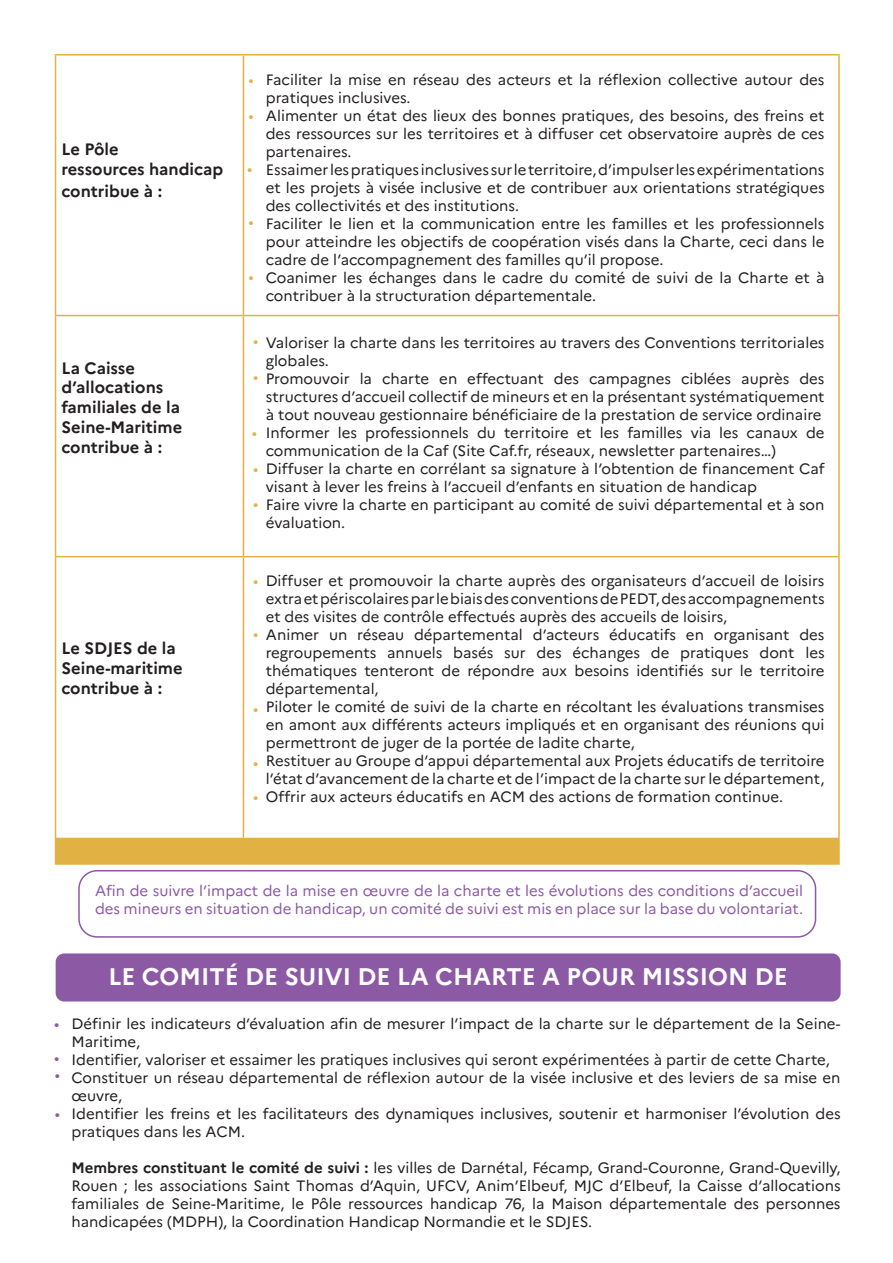
<style>
.page{position:relative;width:893px;height:1263px;background:#fff}
.page>*{position:absolute;margin:0;border:0;box-sizing:border-box;transform-origin:0 0}
.t1{font:700 24px "Marianne";color:#fff}
.t2{font:700 16.5px/19.8px "Marianne";color:#231f20}
.t3{font:15px/18px "Marianne";color:#231f20}
.t4{font:15px/18px "Marianne";color:#8c59a5}
.t5{font:15px "Marianne";color:#e1b143}
.s1{font-weight:700}
</style>
<div class="page">
<div style="left:78px;top:870px;width:738px;height:68px;border:2px solid #8c59a5;border-radius:18px"></div>
<div style="left:56px;top:953px;width:785px;height:48px;background:#8c59a5;border-radius:9px"></div>
<div style="left:56px;top:838px;width:783px;height:26px;background:#e1b143"></div>
<hr style="left:55px;top:54px;width:188px;height:2px;background:#e1b143">
<hr style="left:55px;top:55px;width:1px;height:260px;background:#e1b143">
<hr style="left:243px;top:54px;width:597px;height:2px;background:#e1b143">
<hr style="left:243px;top:55px;width:1px;height:260px;background:#e1b143">
<hr style="left:838px;top:55px;width:2px;height:260px;background:#e1b143">
<hr style="left:55px;top:315px;width:188px;height:1px;background:#e1b143">
<hr style="left:55px;top:316px;width:1px;height:240px;background:#e1b143">
<hr style="left:243px;top:315px;width:597px;height:1px;background:#e1b143">
<hr style="left:243px;top:316px;width:1px;height:240px;background:#e1b143">
<hr style="left:838px;top:316px;width:2px;height:240px;background:#e1b143">
<hr style="left:55px;top:556px;width:188px;height:1px;background:#e1b143">
<hr style="left:55px;top:557px;width:1px;height:281px;background:#e1b143">
<hr style="left:243px;top:556px;width:597px;height:1px;background:#e1b143">
<hr style="left:243px;top:557px;width:1px;height:281px;background:#e1b143">
<hr style="left:838px;top:557px;width:2px;height:281px;background:#e1b143">
<hr style="left:55px;top:838px;width:188px;height:1px;background:#e1b143">
<svg style="left:55px;top:839px;width:1px;height:24px"></svg>
<hr style="left:243px;top:838px;width:597px;height:1px;background:#e1b143">
<hr style="left:838px;top:839px;width:2px;height:24px;background:#e1b143">
<hr style="left:55px;top:863px;width:188px;height:2px;background:#e1b143">
<hr style="left:243px;top:863px;width:597px;height:2px;background:#e1b143">
<p class="t2" style="left:62px;top:139px;width:59px">Le Pôle</p>
<p class="t2" style="left:62px;top:158px;width:163px;line-height:21.6px">ressources handicap contribue à :</p>
<p class="t2" style="left:62px;top:358px;width:75px">La Caisse</p>
<p class="t2" style="left:62px;top:377px;width:103px">d’allocations</p>
<p class="t2" style="left:62px;top:397px;width:120px">familiales de la</p>
<p class="t2" style="left:62px;top:417px;width:122px">Seine-Maritime contribue à :</p>
<p class="t2" style="left:62px;top:638px;width:116px">Le SDJES de la</p>
<p class="t2" style="left:62px;top:658px;width:123px">Seine-maritime contribue à :</p>
<p class="t5" style="left:249px;top:70px;width:7px">•</p>
<p class="t5" style="left:249px;top:107px;width:7px">•</p>
<p class="t5" style="left:247px;top:160px;width:7px">•</p>
<p class="t5" style="left:249px;top:213px;width:7px">•</p>
<p class="t5" style="left:249px;top:267px;width:7px">•</p>
<p class="t3" style="left:266px;top:70px;width:560px">Faciliter la mise en réseau des acteurs et la réflexion collective autour des pratiques inclusives.</p>
<p class="t3" style="left:266px;top:106px;width:560px;text-align:justify">Alimenter un état des lieux des bonnes pratiques, des besoins, des freins et des ressources sur les territoires et à diffuser cet observatoire auprès de ces partenaires.</p>
<p class="t3" style="left:266px;top:160px;width:560px;text-align:justify">Essaimer les pratiques inclusives sur le territoire, d’impulser les expérimentations et les projets à visée inclusive et de contribuer aux orientations stratégiques des collectivités et des institutions.</p>
<p class="t3" style="left:266px;top:214px;width:560px;text-align:justify">Faciliter le lien et la communication entre les familles et les professionnels pour atteindre les objectifs de coopération visés dans la Charte, ceci dans le cadre de l’accompagnement des familles qu’il propose.</p>
<p class="t3" style="left:266px;top:268px;width:560px">Coanimer les échanges dans le cadre du comité de suivi de la Charte et à contribuer à la structuration départementale.</p>
<p class="t5" style="left:253px;top:331px;width:7px">•</p>
<p class="t5" style="left:253px;top:368px;width:7px">•</p>
<p class="t5" style="left:252px;top:424px;width:7px">•</p>
<p class="t5" style="left:253px;top:459px;width:7px">•</p>
<p class="t5" style="left:253px;top:494px;width:7px">•</p>
<p class="t3" style="left:266px;top:333px;width:560px">Valoriser la charte dans les territoires au travers des Conventions territoriales globales.</p>
<p class="t3" style="left:266px;top:369px;width:560px;text-align:justify">Promouvoir la charte en effectuant des campagnes ciblées auprès des structures d’accueil collectif de mineurs et en la présentant systématiquement à tout nouveau gestionnaire bénéficiaire de la prestation de service ordinaire</p>
<p class="t3" style="left:266px;top:423px;width:560px">Informer les professionnels du territoire et les familles via les canaux de communication de la Caf (Site Caf.fr, réseaux, newsletter partenaires…)</p>
<p class="t3" style="left:266px;top:459px;width:560px">Diffuser la charte en corrélant sa signature à l’obtention de financement Caf visant à lever les freins à l’accueil d’enfants en situation de handicap</p>
<p class="t3" style="left:266px;top:495px;width:560px">Faire vivre la charte en participant au comité de suivi départemental et à son évaluation.</p>
<p class="t5" style="left:253px;top:572px;width:7px">•</p>
<p class="t5" style="left:253px;top:625px;width:7px">•</p>
<p class="t5" style="left:253px;top:699px;width:7px">•</p>
<p class="t5" style="left:253px;top:753px;width:7px">•</p>
<p class="t5" style="left:253px;top:787px;width:7px">•</p>
<p class="t3" style="left:266px;top:572px;width:560px;text-align:justify">Diffuser et promouvoir la charte auprès des organisateurs d’accueil de loisirs extra et périscolaires par le biais des conventions de PEDT, des accompagnements et des visites de contrôle effectués auprès des accueils de loisirs,</p>
<p class="t3" style="left:266px;top:626px;width:560px;text-align:justify">Animer un réseau départemental d’acteurs éducatifs en organisant des regroupements annuels basés sur des échanges de pratiques dont les thématiques tenteront de répondre aux besoins identifiés sur le territoire départemental,</p>
<p class="t3" style="left:266px;top:698px;width:560px;text-align:justify">Piloter le comité de suivi de la charte en récoltant les évaluations transmises en amont aux différents acteurs impliqués et en organisant des réunions qui permettront de juger de la portée de ladite charte,</p>
<p class="t3" style="left:266px;top:752px;width:560px">Restituer au Groupe d’appui départemental aux Projets éducatifs de territoire l’état d’avancement de la charte et de l’impact de la charte sur le département,</p>
<p class="t3" style="left:266px;top:788px;width:519px">Offrir aux acteurs éducatifs en ACM des actions de formation continue.</p>
<p class="t4" style="left:95px;top:881px;width:709px">Afin de suivre l’impact de la mise en œuvre de la charte et les évolutions des conditions d’accueil des mineurs en situation de handicap, un comité de suivi est mis en place sur la base du volontariat.</p>
<p class="t4" style="left:54px;top:1014px;width:7px">•</p>
<p class="t4" style="left:54px;top:1049px;width:7px">•</p>
<p class="t4" style="left:55px;top:1066px;width:7px">•</p>
<p class="t4" style="left:55px;top:1104px;width:7px">•</p>
<p class="t1" style="left:108px;top:962px;width:681px">LE COMITÉ DE SUIVI DE LA CHARTE A POUR MISSION DE</p>
<p class="t3" style="left:71px;top:1014px;width:771px">Définir les indicateurs d’évaluation afin de mesurer l’impact de la charte sur le département de la Seine-<br>Maritime,</p>
<p class="t3" style="left:71px;top:1050px;width:760px">Identifier, valoriser et essaimer les pratiques inclusives qui seront expérimentées à partir de cette Charte,</p>
<p class="t3" style="left:71px;top:1068px;width:771px">Constituer un réseau départemental de réflexion autour de la visée inclusive et des leviers de sa mise en œuvre,</p>
<p class="t3" style="left:71px;top:1104px;width:771px">Identifier les freins et les facilitateurs des dynamiques inclusives, soutenir et harmoniser l’évolution des pratiques dans les ACM.</p>
<p class="t3" style="left:71px;top:1158px;width:771px;text-align:justify"><span class="s1">Membres constituant le comité de suivi :</span> les villes de Darnétal, Fécamp, Grand-Couronne, Grand-Quevilly, Rouen ; les associations Saint Thomas d’Aquin, UFCV, Anim’Elbeuf, MJC d’Elbeuf, la Caisse d’allocations familiales de Seine-Maritime, le Pôle ressources handicap 76, la Maison départementale des personnes handicapées (MDPH), la Coordination Handicap Normandie et le SDJES.</p>
</div>
